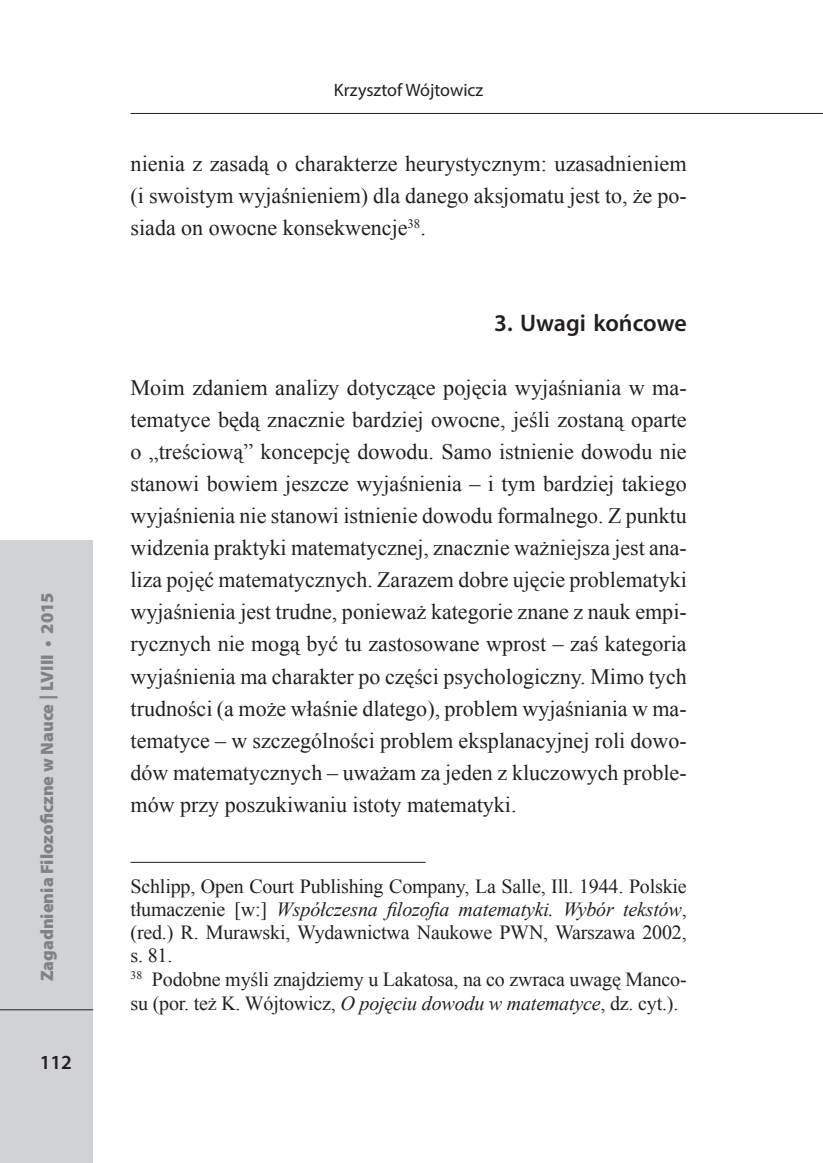
<style>
.page{position:relative;width:823px;height:1163px;background:#fff}
.page>*{position:absolute;margin:0;border:0;box-sizing:border-box;transform-origin:0 0}
.Podtytuł_ZFN{font:600 24px "Myriad Pro";letter-spacing:-.005em;color:#231f20}
.Tekst_bez_akapitu{font:22px/32px "Times New Roman";color:#231f20;text-align:justify}
.Przypis_dolny{font:22px/32px "Times New Roman";color:#231f20;text-align:justify}
.Tekst{font:20px/23px "Times New Roman";letter-spacing:-.01em;color:#231f20;text-align:justify}
.Przypis_dolny-2{font:20px/24px "Times New Roman";letter-spacing:-.01em;color:#231f20}
.t1{font:600 20px "Myriad Pro";color:#231f20}
.t2{font:900 18px "Myriad Pro";color:#808285}
.t3{font:18px "Myriad Pro";color:#231f20}
.s1{font-style:italic}
</style>
<div class="page">
<div style="left:0;top:540px;width:93px;height:622px;background:#d1d2d4"></div>
<hr style="left:130px;top:113px;width:692px;height:1px;background:#231f20">
<hr style="left:0;top:1009px;width:93px;height:1px;background:#231f20">
<hr style="left:130px;top:861px;width:295px;height:1px;background:#231f20">
<p class="t2" style="left:35px;top:981px;width:390px;rotate:-90deg">Zagadnienia Filozoficzne w Nauce | LVIII • 2015</p>
<p class="t1" style="left:40px;top:1049px;width:34px">112</p>
<p class="t3" style="left:334px;top:79px;width:151px">Krzysztof Wójtowicz</p>
<p class="Przypis_dolny" style="left:130px;top:147px;width:557px">nienia z zasadą o charakterze heurystycznym: uzasadnieniem (i swoistym wyjaśnieniem) dla danego aksjomatu jest to, że po&shy;siada on owocne konsekwencje<sup>38</sup>.</p>
<p class="Podtytuł_ZFN" style="left:494px;top:308px;width:194px">3. Uwagi końcowe</p>
<p class="Tekst_bez_akapitu" style="left:130px;top:371px;width:557px">Moim zdaniem analizy dotyczące pojęcia wyjaśniania w ma&shy;tematyce będą znacznie bardziej owocne, jeśli zostaną oparte o „treściową” koncepcję dowodu. Samo istnienie dowodu nie stanowi bowiem jeszcze wyjaśnienia – i tym bardziej takiego wyjaśnienia nie stanowi istnienie dowodu formalnego. Z punktu widzenia praktyki matematycznej, znacznie ważniejsza jest ana&shy;liza pojęć matematycznych. Zarazem dobre ujęcie problematyki wyjaśnienia jest trudne, ponieważ kategorie znane z nauk empi&shy;rycznych nie mogą być tu zastosowane wprost – zaś kategoria wyjaśnienia ma charakter po części psychologiczny. Mimo tych trudności (a może właśnie dlatego), problem wyjaśniania w ma&shy;tematyce – w szczególności problem eksplanacyjnej roli dowo&shy;dów matematycznych – uważam za jeden z kluczowych proble&shy;mów przy poszukiwaniu istoty matematyki.</p>
<p class="Tekst" style="left:130px;top:874px;width:557px">Schlipp, Open Court Publishing Company, La Salle, Ill. 1944. Polskie tłumaczenie [w:] <span class="s1">Współczesna filozofia matematyki. Wybór tekstów</span>, (red.) R. Murawski, Wydawnictwa Naukowe PWN, Warszawa 2002, s. 81.</p>
<p class="Przypis_dolny-2" style="left:130px;top:966px;width:557px"><sup>38</sup> Podobne myśli znajdziemy u Lakatosa, na co zwraca uwagę Manco&shy;su (por. też K. Wójtowicz, <span class="s1">O pojęciu dowodu w matematyce</span>, dz. cyt.).</p>
</div>
